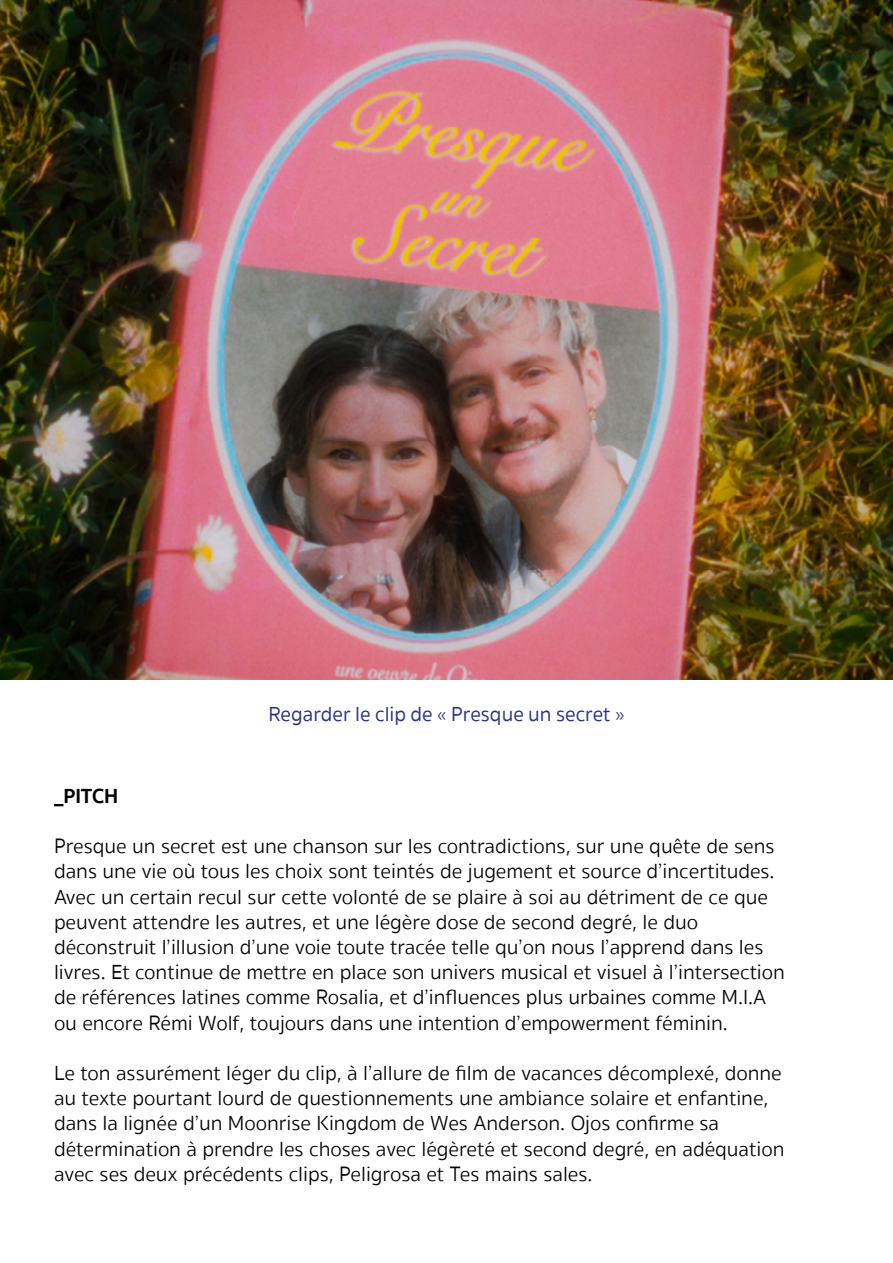
<style>
.page{position:relative;width:893px;height:1263px;background:#fff}
.page>*{position:absolute;margin:0;border:0;box-sizing:border-box;transform-origin:0 0}
.t1{font:300 21px/25.2px "Sukhumvit Set";color:#000}
.t2{font:21px "Sukhumvit Set Text";color:#293385}
.t3{font:700 21px "Sukhumvit Set";color:#000}
</style>
<div class="page">
<img style="left:0;top:0;width:893px;height:679px">
<p class="t2" style="left:268px;top:700px;width:358px">Regarder le clip de « Presque un secret »</p>
<p class="t3" style="left:54px;top:779px;width:66px">_PITCH</p>
<p class="t1" style="left:54px;top:834px;width:732px">Presque un secret est une chanson sur les contradictions, sur une quête de sens dans une vie où tous les choix sont teintés de jugement et source d’incertitudes.<br>Avec un certain recul sur cette volonté de se plaire à soi au détriment de ce que peuvent attendre les autres, et une légère dose de second degré, le duo déconstruit l’illusion d’une voie toute tracée telle qu’on nous l’apprend dans les livres. Et continue de mettre en place son univers musical et visuel à l’intersection de références latines comme Rosalia, et d’influences plus urbaines comme M.I.A ou encore Rémi Wolf, toujours dans une intention d’empowerment féminin.</p>
<p class="t1" style="left:54px;top:1061px;width:732px">Le ton assurément léger du clip, à l’allure de film de vacances décomplexé, donne au texte pourtant lourd de questionnements une ambiance solaire et enfantine, dans la lignée d’un Moonrise Kingdom de Wes Anderson. Ojos confirme sa détermination à prendre les choses avec légèreté et second degré, en adéquation avec ses deux précédents clips, Peligrosa et Tes mains sales.</p>
</div>
